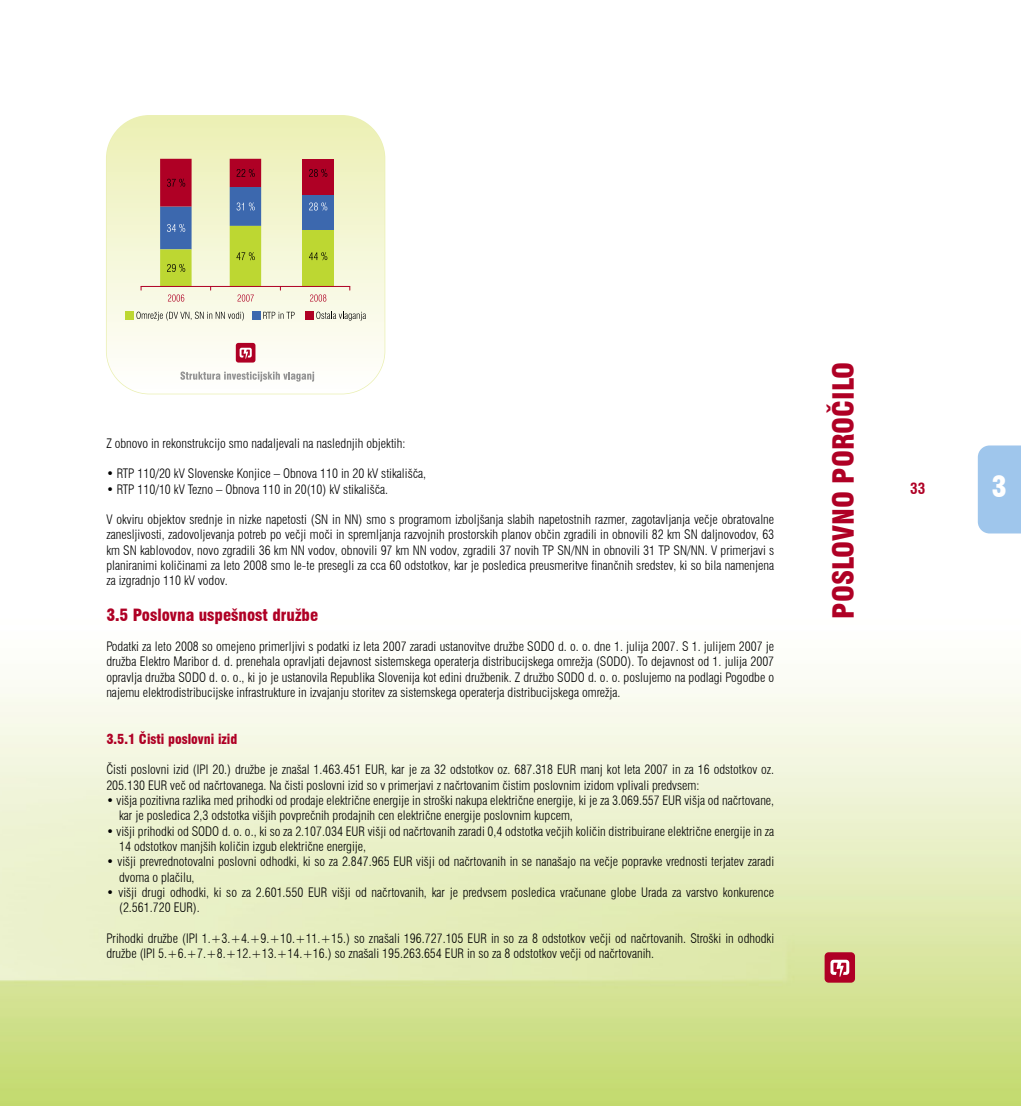
<style>
.page{position:relative;width:1021px;height:1106px;background:#fff}
.page>*{position:absolute;margin:0;border:0;box-sizing:border-box;transform-origin:0 0}
.t1{font:900 condensed 28.5px "Swiss 721 BT";color:#af0025}
.t2{font:900 condensed 28.5px "Swiss 721 BT";color:#fff}
.t3{font:900 condensed 16.5px "Swiss 721 BT";color:#af0025}
.t4{font:700 condensed 15px "Swiss 721 BT";color:#af0025}
.t5{font:900 condensed 13.5px "Swiss 721 BT";color:#af0025}
.t6{font:300 condensed 12.75px/15.3px "Swiss 721 BT";color:#000}
</style>
<div class="page">
<img style="left:0;top:115px;width:1020px;height:991px">
<div style="left:824px;top:952px;width:31px;height:30px;background:#af0025;border-radius:4px"></div>
<svg style="left:830px;top:959px;width:19px;height:17px"></svg>
<div style="left:977px;top:445px;width:43px;height:88px;background:#9fc6ec"></div>
<div style="left:107px;top:116px;width:277px;height:277px;background:linear-gradient(to bottom,#ebefb4,#fffefd);border-radius:43px"></div>
<svg style="left:180px;top:371px;width:134px;height:10px"></svg>
<div style="left:236px;top:343px;width:19px;height:19px;background:#af0025;border-radius:3px"></div>
<svg style="left:239px;top:348px;width:13px;height:11px"></svg>
<div style="left:125px;top:311px;width:9px;height:8px;background:#bdd732"></div>
<svg style="left:136px;top:312px;width:108px;height:8px"></svg>
<div style="left:252px;top:311px;width:8px;height:8px;background:#3c68ae"></div>
<svg style="left:263px;top:312px;width:31px;height:7px"></svg>
<div style="left:305px;top:311px;width:8px;height:8px;background:#af0025"></div>
<svg style="left:316px;top:312px;width:50px;height:8px"></svg>
<svg style="left:168px;top:294px;width:16px;height:7px"></svg>
<svg style="left:237px;top:294px;width:17px;height:7px"></svg>
<svg style="left:310px;top:294px;width:16px;height:7px"></svg>
<svg style="left:230px;top:159px;width:31px;height:127px;background:#918554"></svg>
<svg style="left:160px;top:159px;width:32px;height:127px;background:#8d6359"></svg>
<div style="left:302px;top:230px;width:32px;height:56px;background:#bdd732"></div>
<div style="left:302px;top:194px;width:32px;height:36px;background:#3c68ae"></div>
<div style="left:302px;top:159px;width:32px;height:35px;background:#af0025"></div>
<svg style="left:309px;top:252px;width:18px;height:8px"></svg>
<svg style="left:309px;top:202px;width:18px;height:8px"></svg>
<svg style="left:309px;top:169px;width:18px;height:8px"></svg>
<hr style="left:141px;top:286px;width:209px;height:1px;background:#af0025">
<p class="t6" style="left:106px;top:435px;width:300px">Z obnovo in rekonstrukcijo smo nadaljevali na naslednjih objektih:</p>
<p class="t6" style="left:106px;top:466px;width:321px">• RTP 110/20 kV Slovenske Konjice – Obnova 110 in 20 kV stikališča,</p>
<p class="t6" style="left:106px;top:481px;width:283px">• RTP 110/10 kV Tezno – Obnova 110 in 20(10) kV stikališča.</p>
<p class="t6" style="left:106px;top:512px;width:669px;text-align:justify">V okviru objektov srednje in nizke napetosti (SN in NN) smo s programom izboljšanja slabih napetostnih razmer, zagotavljanja večje obratovalne zanesljivosti, zadovoljevanja potreb po večji moči in spremljanja razvojnih prostorskih planov občin zgradili in obnovili 82 km SN daljnovodov, 63 km SN kablovodov, novo zgradili 36 km NN vodov, obnovili 97 km NN vodov, zgradili 37 novih TP SN/NN in obnovili 31 TP SN/NN. V primerjavi s planiranimi količinami za leto 2008 smo le-te presegli za cca 60 odstotkov, kar je posledica preusmeritve finančnih sredstev, ki so bila namenjena za izgradnjo 110 kV vodov.</p>
<p class="t3" style="left:106px;top:604px;width:213px">3.5 Poslovna uspešnost družbe</p>
<p class="t6" style="left:106px;top:639px;width:669px;text-align:justify">Podatki za leto 2008 so omejeno primerljivi s podatki iz leta 2007 zaradi ustanovitve družbe SODO d. o. o. dne 1. julija 2007. S 1. julijem 2007 je družba Elektro Maribor d. d. prenehala opravljati dejavnost sistemskega operaterja distribucijskega omrežja (SODO). To dejavnost od 1. julija 2007 opravlja družba SODO d. o. o., ki jo je ustanovila Republika Slovenija kot edini družbenik. Z družbo SODO d. o. o. poslujemo na podlagi Pogodbe o najemu elektrodistribucijske infrastrukture in izvajanju storitev za sistemskega operaterja distribucijskega omrežja.</p>
<p class="t5" style="left:106px;top:731px;width:133px">3.5.1 Čisti poslovni izid</p>
<p class="t6" style="left:106px;top:762px;width:669px">Čisti poslovni izid (IPI 20.) družbe je znašal 1.463.451 EUR, kar je za 32 odstotkov oz. 687.318 EUR manj kot leta 2007 in za 16 odstotkov oz.<br>205.130 EUR več od načrtovanega. Na čisti poslovni izid so v primerjavi z načrtovanim čistim poslovnim izidom vplivali predvsem:</p>
<p class="t6" style="left:119px;top:792px;width:656px;text-indent:-13px">• višja pozitivna razlika med prihodki od prodaje električne energije in stroški nakupa električne energije, ki je za 3.069.557 EUR višja od načrtovane, kar je posledica 2,3 odstotka višjih povprečnih prodajnih cen električne energije poslovnim kupcem,</p>
<p class="t6" style="left:119px;top:823px;width:656px;text-indent:-13px">• višji prihodki od SODO d. o. o., ki so za 2.107.034 EUR višji od načrtovanih zaradi 0,4 odstotka večjih količin distribuirane električne energije in za<br>14 odstotkov manjših količin izgub električne energije,</p>
<p class="t6" style="left:119px;top:854px;width:656px;text-indent:-13px">• višji prevrednotovalni poslovni odhodki, ki so za 2.847.965 EUR višji od načrtovanih in se nanašajo na večje popravke vrednosti terjatev zaradi dvoma o plačilu,</p>
<p class="t6" style="left:119px;top:884px;width:656px;text-indent:-13px">• višji drugi odhodki, ki so za 2.601.550 EUR višji od načrtovanih, kar je predvsem posledica vračunane globe Urada za varstvo konkurence (2.561.720 EUR).</p>
<p class="t6" style="left:106px;top:930px;width:669px">Prihodki družbe (IPI 1.+3.+4.+9.+10.+11.+15.) so znašali 196.727.105 EUR in so za 8 odstotkov večji od načrtovanih. Stroški in odhodki družbe (IPI 5.+6.+7.+8.+12.+13.+14.+16.) so znašali 195.263.654 EUR in so za 8 odstotkov večji od načrtovanih.</p>
<h1 class="t1" style="left:826px;top:618px;width:258px;rotate:-90deg">POSLOVNO POROČILO</h1>
<p class="t4" style="left:910px;top:479px;width:16px">33</p>
<h1 class="t2" style="left:991px;top:469px;width:17px">3</h1>
</div>
